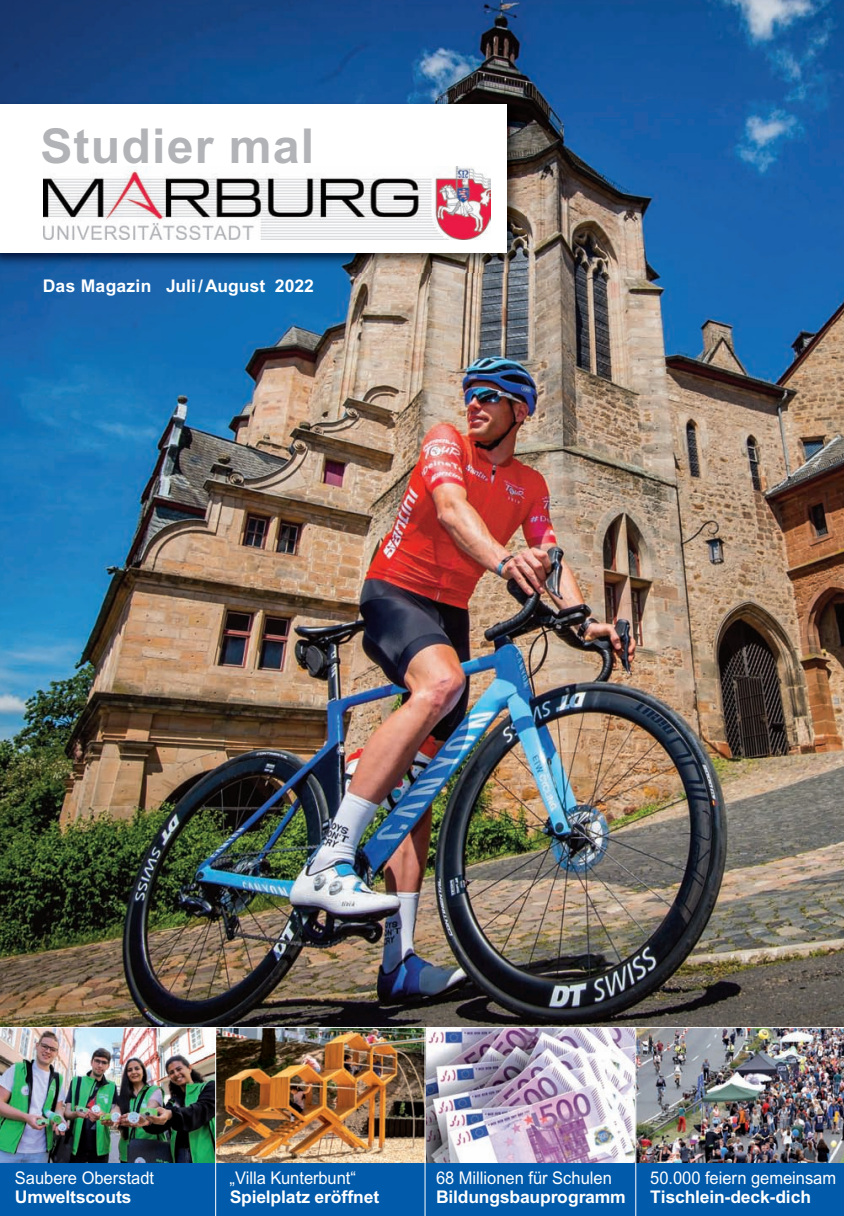
<style>
.page{position:relative;width:844px;height:1216px;background:#fff}
.page>*{position:absolute;margin:0;border:0;box-sizing:border-box;transform-origin:0 0}
.t1{font:700 48.12px "Arial";letter-spacing:.025em;color:#b2b3b7}
.t2{font:700 17.5px "Arial";letter-spacing:-.01em;color:#fff}
.t3{font:17.5px "Arial";color:#fff;scale:.94 1}
</style>
<div class="page">
<img style="left:0;top:0;width:843px;height:1027px">
<img style="left:425px;top:1028px;width:210px;height:135px">
<img style="left:216px;top:1028px;width:208px;height:135px">
<img style="left:636px;top:1028px;width:207px;height:135px">
<img style="left:0;top:1028px;width:215px;height:135px">
<img style="left:0;top:97px;width:526px;height:175px">
<div style="left:0;top:104px;width:507px;height:149px;background:#fff"></div>
<img style="left:43px;top:166px;width:447px;height:73px">
<div style="left:0;top:1163px;width:843px;height:52px;background:#015aaa"></div>
<hr style="left:635px;top:1027px;width:1px;height:188px;background:#fff">
<hr style="left:424px;top:1027px;width:1px;height:188px;background:#fff">
<hr style="left:215px;top:1027px;width:1px;height:188px;background:#fff">
<p class="t1" style="left:40px;top:129px;width:275px">Studier mal</p>
<p class="t2" style="left:43px;top:279px;width:272px">Das Magazin Juli / August 2022</p>
<p class="t3" style="left:15px;top:1170px;width:150px">Saubere Oberstadt</p>
<p class="t2" style="left:15px;top:1190px;width:118px">Umweltscouts</p>
<p class="t3" style="left:229px;top:1170px;width:136px">„Villa Kunterbunt“</p>
<p class="t2" style="left:229px;top:1190px;width:151px">Spielplatz eröffnet</p>
<p class="t3" style="left:436px;top:1170px;width:188px">68 Millionen für Schulen</p>
<p class="t2" style="left:436px;top:1190px;width:191px">Bildungsbauprogramm</p>
<p class="t3" style="left:650px;top:1170px;width:199px">50.000 feiern gemeinsam</p>
<p class="t2" style="left:650px;top:1190px;width:162px">Tischlein-deck-dich</p>
</div>
